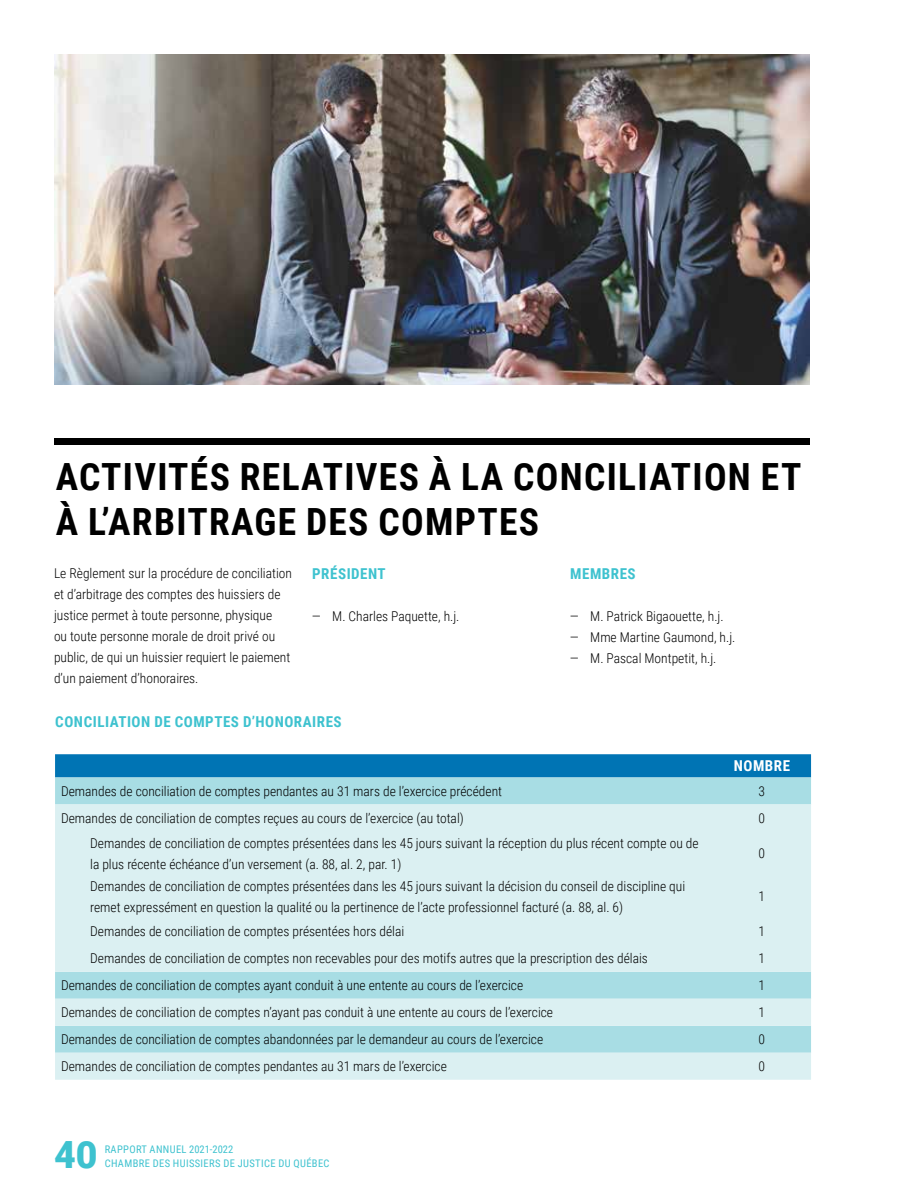
<style>
.page{position:relative;width:918px;height:1188px;background:#fff}
.page>*{position:absolute;margin:0;border:0;box-sizing:border-box;transform-origin:0 0}
.t1{font:700 37.5px/45px "Roboto Condensed";letter-spacing:.035em;color:#000}
.t2{font:900 37.5px "Roboto";color:#3ec2cf}
.t3{font:700 15px "Roboto Condensed";letter-spacing:.035em;color:#3ec2cf}
.t4{font:700 15px "Roboto Condensed";letter-spacing:.035em;color:#fff}
.t5{font:300 13.5px/21px "Roboto Condensed";color:#000}
.t6{font:10.5px/13.5px "Roboto Condensed";letter-spacing:.035em;color:#3ec2cf}
</style>
<div class="page">
<div style="left:55px;top:754px;width:756px;height:23px;background:#0074b4"></div>
<div style="left:55px;top:777px;width:756px;height:27px;background:#a8dde4"></div>
<svg style="left:55px;top:804px;width:756px;height:276px;background:#d1ecef"></svg>
<div style="left:54px;top:438px;width:756px;height:7px;background:#000"></div>
<img style="left:54px;top:54px;width:756px;height:331px">
<h1 class="t1" style="left:56px;top:453px;width:747px">ACTIVITÉS RELATIVES À LA CONCILIATION ET<br>À L’ARBITRAGE DES COMPTES</h1>
<p class="t5" style="left:54px;top:562px;width:240px">Le Règlement sur la procédure de conciliation et d’arbitrage des comptes des huissiers de justice permet à toute personne, physique<br>ou toute personne morale de droit privé ou public, de qui un huissier requiert le paiement d’un paiement d’honoraires.</p>
<p class="t3" style="left:312px;top:563px;width:75px">PRÉSIDENT</p>
<p class="t5" style="left:312px;top:606px;width:149px">— M. Charles Paquette, h.j.</p>
<p class="t3" style="left:55px;top:711px;width:288px">CONCILIATION DE COMPTES D’HONORAIRES</p>
<p class="t3" style="left:570px;top:563px;width:67px">MEMBRES</p>
<p class="t5" style="left:570px;top:606px;width:155px">— M. Patrick Bigaouette, h.j.</p>
<p class="t5" style="left:570px;top:627px;width:167px">— Mme Martine Gaumond, h.j.</p>
<p class="t5" style="left:570px;top:648px;width:148px">— M. Pascal Montpetit, h.j.</p>
<p class="t4" style="left:734px;top:756px;width:58px">NOMBRE</p>
<p class="t5" style="left:61px;top:780px;width:443px">Demandes de conciliation de comptes pendantes au 31 mars de l’exercice précédent</p>
<p class="t5" style="left:759px;top:780px;width:8px">3</p>
<p class="t5" style="left:61px;top:807px;width:404px">Demandes de conciliation de comptes reçues au cours de l’exercice (au total)</p>
<p class="t5" style="left:759px;top:807px;width:8px">0</p>
<p class="t5" style="left:90px;top:832px;width:610px">Demandes de conciliation de comptes présentées dans les 45 jours suivant la réception du plus récent compte ou de la plus récente échéance d’un versement (a. 88, al. 2, par. 1)</p>
<p class="t5" style="left:759px;top:842px;width:8px">0</p>
<p class="t5" style="left:90px;top:875px;width:597px">Demandes de conciliation de comptes présentées dans les 45 jours suivant la décision du conseil de discipline qui remet expressément en question la qualité ou la pertinence de l’acte professionnel facturé (a. 88, al. 6)</p>
<p class="t5" style="left:759px;top:885px;width:8px">1</p>
<p class="t5" style="left:90px;top:921px;width:316px">Demandes de conciliation de comptes présentées hors délai</p>
<p class="t5" style="left:759px;top:921px;width:8px">1</p>
<p class="t5" style="left:90px;top:948px;width:559px">Demandes de conciliation de comptes non recevables pour des motifs autres que la prescription des délais</p>
<p class="t5" style="left:759px;top:948px;width:8px">1</p>
<p class="t5" style="left:61px;top:975px;width:464px">Demandes de conciliation de comptes ayant conduit à une entente au cours de l’exercice</p>
<p class="t5" style="left:759px;top:975px;width:8px">1</p>
<p class="t5" style="left:61px;top:1002px;width:494px">Demandes de conciliation de comptes n’ayant pas conduit à une entente au cours de l’exercice</p>
<p class="t5" style="left:759px;top:1002px;width:8px">1</p>
<p class="t5" style="left:61px;top:1029px;width:484px">Demandes de conciliation de comptes abandonnées par le demandeur au cours de l’exercice</p>
<p class="t5" style="left:759px;top:1029px;width:8px">0</p>
<p class="t5" style="left:61px;top:1056px;width:387px">Demandes de conciliation de comptes pendantes au 31 mars de l’exercice</p>
<p class="t5" style="left:759px;top:1056px;width:8px">0</p>
<h1 class="t2" style="left:54px;top:1128px;width:45px">40</h1>
<p class="t6" style="left:105px;top:1142px;width:226px">RAPPORT ANNUEL 2021-2022<br>CHAMBRE DES HUISSIERS DE JUSTICE DU QUÉBEC</p>
</div>
